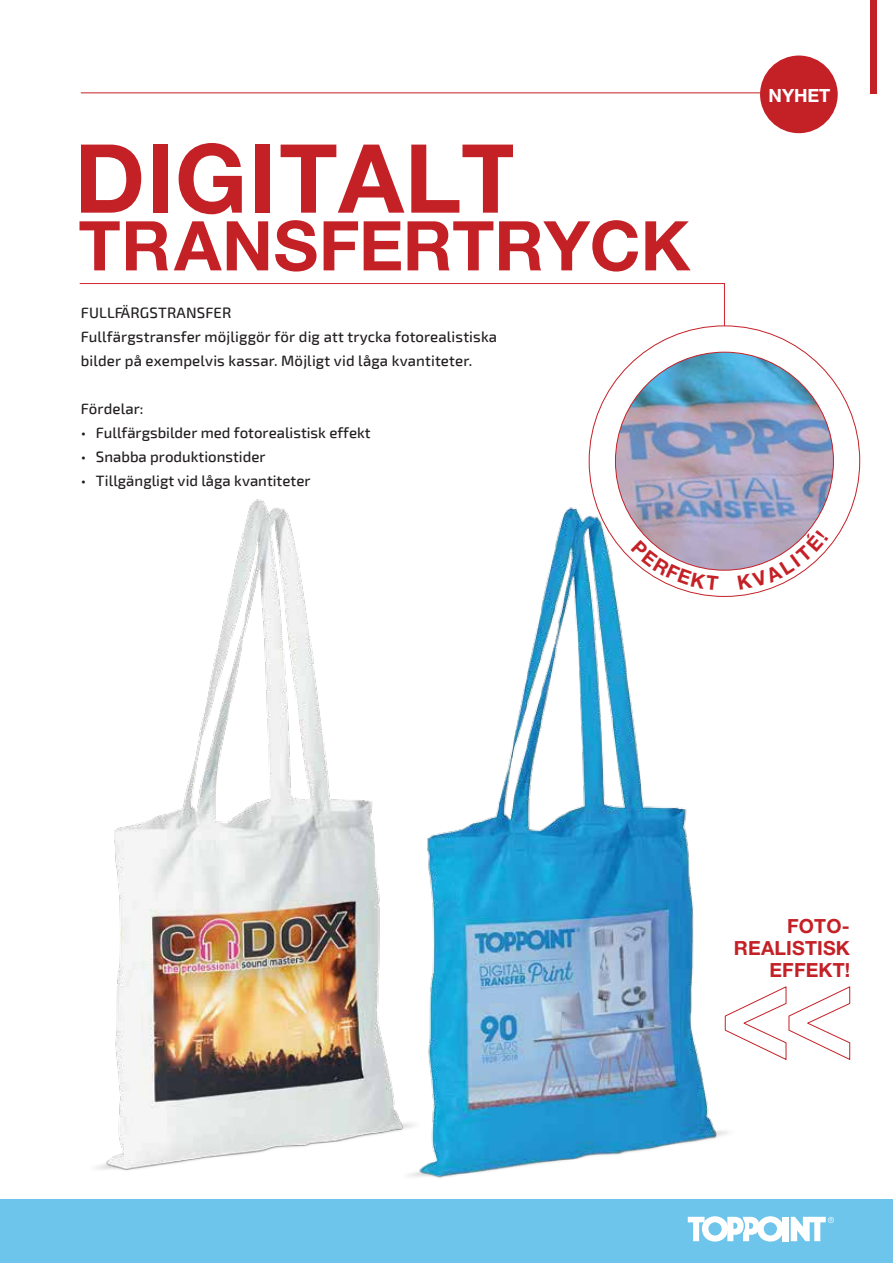
<style>
.page{position:relative;width:893px;height:1263px;background:#fff}
.page>*{position:absolute;margin:0;border:0;box-sizing:border-box;transform-origin:0 0}
.t1{font:700 95.25px "Helvetica Neue LT Pro";letter-spacing:.01em;color:#c42127}
.t2{font:700 68.7px "Helvetica Neue LT Pro";color:#c42127}
.t3{font:700 19.5px/22.2px "Helvetica Neue LT Pro";letter-spacing:.01em;color:#c42127;text-align:right}
.t4{font:700 18.3px "Helvetica Neue LT Pro";letter-spacing:-.01em;color:#fff}
.t5{font:500 15px/24px "Exo 2";letter-spacing:.01em;color:#231f20}
</style>
<div class="page">
<div style="left:0;top:1199px;width:893px;height:64px;background:#6dc5eb"></div>
<div style="left:783px;top:1217px;width:6px;height:24px;background:#fff"></div>
<svg style="left:688px;top:1216px;width:95px;height:25px"></svg>
<svg style="left:791px;top:1217px;width:43px;height:24px"></svg>
<hr style="left:81px;top:93px;width:752px;height:1px;background:#c42127">
<div style="left:870px;top:0;width:7px;height:93px;background:#c42127"></div>
<svg style="left:79px;top:283px;width:646px;height:158px"></svg>
<div style="left:589px;top:326px;width:271px;height:270px;background:#fff;border-radius:50%"></div>
<img style="left:615px;top:352px;width:218px;height:218px;border-radius:109px">
<img style="left:96px;top:499px;width:290px;height:672px">
<img style="left:386px;top:485px;width:382px;height:693px">
<svg style="left:725px;top:986px;width:125px;height:74px"></svg>
<div style="left:761px;top:56px;width:76px;height:76px;background:#c42127;border-radius:50%"></div>
<div style="left:760px;top:56px;width:78px;height:77px;border:2px solid #c42127;border-radius:50%"></div>
<svg style="left:631px;top:540px;width:88px;height:51px"></svg>
<svg style="left:737px;top:530px;width:91px;height:60px"></svg>
<h1 class="t1" style="left:74px;top:120px;width:447px">DIGITALT</h1>
<h2 class="t2" style="left:79px;top:203px;width:613px">TRANSFERTRYCK</h2>
<p class="t5" style="left:81px;top:301px;width:418px">FULLFÄRGSTRANSFER<br>Fullfärgstransfer möjliggör för dig att trycka fotorealistiska bilder på exempelvis kassar. Möjligt vid låga kvantiteter.</p>
<p class="t5" style="left:81px;top:397px;width:64px">Fördelar:</p>
<p class="t5" style="left:81px;top:421px;width:291px">• Fullfärgsbilder med fotorealistisk effekt</p>
<p class="t5" style="left:81px;top:445px;width:186px">• Snabba produktionstider</p>
<p class="t5" style="left:81px;top:469px;width:231px">• Tillgängligt vid låga kvantiteter</p>
<p class="t4" style="left:769px;top:84px;width:63px">NYHET</p>
<h3 class="t3" style="left:734px;top:914px;width:118px">FOTO-<br>REALISTISK<br>EFFEKT!</h3>
</div>
